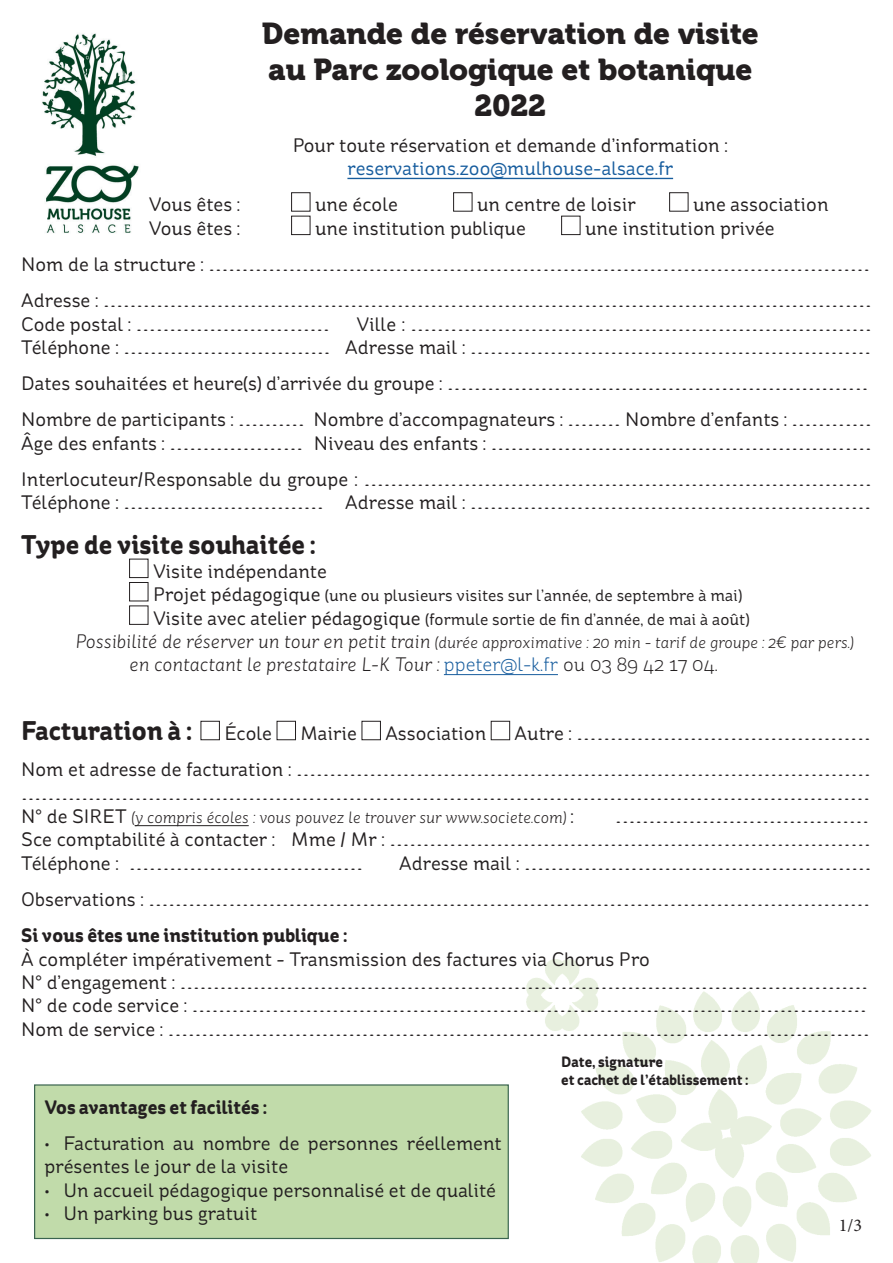
<style>
.page{position:relative;width:893px;height:1263px;background:#fff}
.page>*{position:absolute;margin:0;border:0;box-sizing:border-box;transform-origin:0 0}
.Grand_titre{font:30px/36px "Museo 900";color:#231f20;text-align:center}
.Texte{font:700 27px "St Ryde";color:#231f20}
.Texte-2{font:300 19.5px/23.4px "St Ryde";color:#231f20;scale:2.24 1}
.Texte-3{font:19.5px/23.4px "St Ryde";color:#231f20;text-align:center}
.Texte-4{font:italic 300 19.5px "St Ryde";color:#231f20}
.Texte-5{font:700 19.5px "St Ryde";color:#231f20}
.t1{font:18px "Minion Pro";color:#231f20}
.Texte-6{font:italic 300 16.5px "St Ryde";color:#231f20}
.Texte-7{font:16.5px "St Ryde";color:#231f20}
.Texte-8{font:700 15px/18px "St Ryde";color:#231f20}
.s1{color:#175d9e}
.s2{font-weight:400}
.s3{font-size:19.5px}
.s4{font-style:normal;color:#175d9e}
.s5{font-style:normal}
.s6{font-weight:400;font-size:19.5px}
.s7{font-weight:400;font-style:normal;font-size:19.5px}
.s8{font-weight:700}
</style>
<div class="page">
<img style="left:42px;top:33px;width:97px;height:200px">
<img style="left:526px;top:959px;width:345px;height:304px">
<hr style="left:347px;top:178px;width:326px;height:1px;background:#175d9e">
<hr style="left:444px;top:674px;width:114px;height:1px;background:#175d9e">
<hr style="left:135px;top:825px;width:114px;height:1px;background:#231f20">
<div style="left:291px;top:192px;width:19px;height:19px;border:1px solid #231f20"></div>
<div style="left:453px;top:192px;width:19px;height:19px;border:1px solid #231f20"></div>
<div style="left:669px;top:192px;width:19px;height:19px;border:1px solid #231f20"></div>
<div style="left:291px;top:216px;width:19px;height:19px;border:1px solid #231f20"></div>
<div style="left:561px;top:216px;width:19px;height:19px;border:1px solid #231f20"></div>
<div style="left:129px;top:559px;width:19px;height:19px;border:1px solid #231f20"></div>
<div style="left:129px;top:582px;width:19px;height:19px;border:1px solid #231f20"></div>
<div style="left:129px;top:606px;width:19px;height:19px;border:1px solid #231f20"></div>
<div style="left:201px;top:721px;width:19px;height:19px;border:1px solid #231f20"></div>
<div style="left:277px;top:721px;width:19px;height:19px;border:1px solid #231f20"></div>
<div style="left:362px;top:721px;width:19px;height:19px;border:1px solid #231f20"></div>
<div style="left:491px;top:721px;width:19px;height:19px;border:1px solid #231f20"></div>
<div style="left:34px;top:1084px;width:475px;height:155px;background:#c1dbaa;border:1px solid #093e23"></div>
<p class="Grand_titre" style="left:262px;top:16px;width:498px">Demande de réservation de visite au Parc zoologique et botanique<br>2022</p>
<p class="Texte-3" style="left:293px;top:134px;width:437px">Pour toute réservation et demande d’information : <span class="s1">reservations.zoo@mulhouse-alsace.fr</span></p>
<p class="Texte-3" style="left:149px;top:193px;width:93px">Vous êtes :</p>
<p class="Texte-3" style="left:315px;top:193px;width:84px">une école</p>
<p class="Texte-3" style="left:477px;top:193px;width:160px">un centre de loisir</p>
<p class="Texte-3" style="left:693px;top:193px;width:137px">une association</p>
<p class="Texte-3" style="left:149px;top:217px;width:93px">Vous êtes :</p>
<p class="Texte-3" style="left:315px;top:217px;width:212px">une institution publique</p>
<p class="Texte-3" style="left:585px;top:217px;width:191px">une institution privée</p>
<p class="Texte-2" style="left:21px;top:253px;width:380px"><span class="s2">Nom de la structure :</span> ...................................................................................................</p>
<p class="Texte-2" style="left:21px;top:289px;width:381px"><span class="s2">Adresse :</span> ...................................................................................................................<br><span class="s2">Code postal :</span> .............................</p>
<p class="Texte-2" style="left:21px;top:312px;width:381px;text-align:right"><span class="s2">Ville :</span> .....................................................................<br><span class="s2">Téléphone :</span> ............................... <span class="s2">Adresse mail :</span> ............................................................</p>
<p class="Texte-2" style="left:21px;top:372px;width:380px"><span class="s2">Dates souhaitées et heure(s) d’arrivée du groupe :</span> ...............................................................</p>
<p class="Texte-2" style="left:21px;top:408px;width:381px"><span class="s2">Nombre de participants :</span> .......... <span class="s2">Nombre d’accompagnateurs :</span> ........ <span class="s2">Nombre d’enfants :</span> ............<br><span class="s2">Âge des enfants :</span> .................... <span class="s2">Niveau des enfants :</span> .........................................................</p>
<p class="Texte-2" style="left:21px;top:467px;width:381px"><span class="s2">Interlocuteur/Responsable du groupe :</span> ............................................................................<br><span class="s2">Téléphone :</span> .............................. <span class="s2">Adresse mail :</span> ............................................................</p>
<p class="Texte" style="left:21px;top:529px;width:296px">Type de visite souhaitée :</p>
<p class="Texte-3" style="left:153px;top:560px;width:175px">Visite indépendante</p>
<p class="Texte-7" style="left:153px;top:586px;width:590px"><span class="s3">Projet pédagogique</span> (une ou plusieurs visites sur l’année, de septembre à mai)</p>
<p class="Texte-7" style="left:153px;top:609px;width:598px"><span class="s3">Visite avec atelier pédagogique</span> (formule sortie de fin d’année, de mai à août)</p>
<p class="Texte-6" style="left:75px;top:632px;width:779px"><span class="s3">Possibilité de réserver un tour en petit train</span> (durée approximative : 20 min - tarif de groupe : 2€ par pers.)</p>
<p class="Texte-4" style="left:129px;top:653px;width:590px">en contactant le prestataire L-K Tour : <span class="s4">ppeter@l-k.fr</span> <span class="s5">ou 03 89 42 17 04.</span></p>
<p class="Texte" style="left:21px;top:714px;width:252px">Facturation à : <span class="s6">École</span></p>
<p class="Texte-3" style="left:300px;top:722px;width:58px">Mairie</p>
<p class="Texte-3" style="left:385px;top:722px;width:102px">Association</p>
<p class="Texte-2" style="left:515px;top:722px;width:160px"><span class="s2">Autre :</span> ............................................</p>
<p class="Texte-2" style="left:21px;top:758px;width:381px"><span class="s2">Nom et adresse de facturation :</span> ...................................................................................... ...............................................................................................................................</p>
<p class="Texte-6" style="left:21px;top:807px;width:554px"><span class="s7">N° de SIRET</span> (y compris écoles : vous pouvez le trouver sur www.societe.com) <span class="s7">:</span></p>
<p class="Texte-2" style="left:21px;top:805px;width:381px;text-align:justify;text-indent:594px">......................................<br><span class="s2">Sce comptabilité à contacter : Mme / Mr :</span> ........................................................................<br><span class="s2">Téléphone :</span> ...................................</p>
<p class="Texte-2" style="left:399px;top:851px;width:212px"><span class="s2">Adresse mail :</span> ....................................................</p>
<p class="Texte-2" style="left:21px;top:887px;width:381px"><span class="s2">Observations :</span> ............................................................................................................</p>
<p class="Texte-2" style="left:21px;top:924px;width:380px"><span class="s8">Si vous êtes une institution publique :<br></span><span class="s2">À compléter impérativement - Transmission des factures via Chorus Pro<br>N° d’engagement :</span> .......................................................................................................<br><span class="s2">N° de code service :</span> .....................................................................................................<br><span class="s2">Nom de service :</span> .........................................................................................................</p>
<p class="Texte-8" style="left:561px;top:1053px;width:189px">Date, signature<br>et cachet de l’établissement :</p>
<p class="Texte-5" style="left:44px;top:1095px;width:224px">Vos avantages et facilités :</p>
<p class="Texte-3" style="left:44px;top:1131px;width:459px;text-align:left">• Facturation au nombre de personnes réellement présentes le jour de la visite</p>
<p class="Texte-3" style="left:44px;top:1178px;width:453px">• Un accueil pédagogique personnalisé et de qualité</p>
<p class="Texte-3" style="left:44px;top:1202px;width:214px">• Un parking bus gratuit</p>
<p class="t1" style="left:839px;top:1213px;width:25px">1/3</p>
</div>
